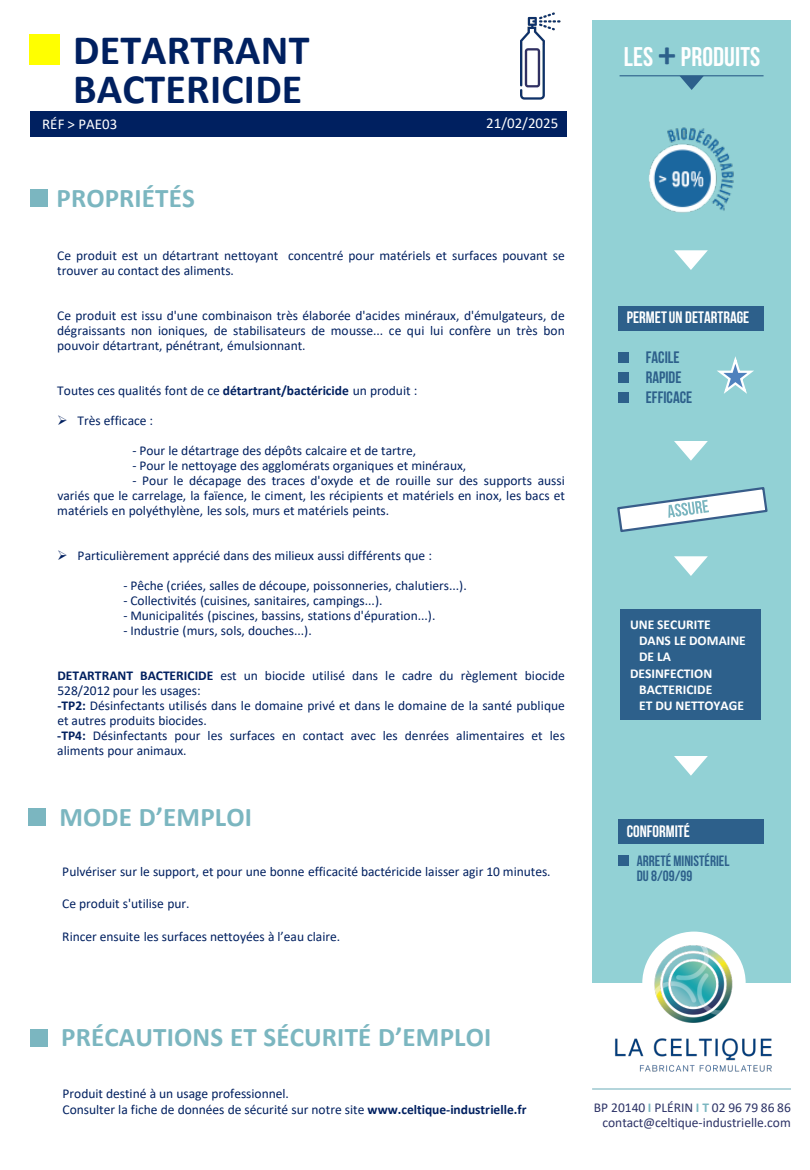
<style>
.page{position:relative;width:810px;height:1170px;background:#fff}
.page>*{position:absolute;margin:0;border:0;box-sizing:border-box;transform-origin:0 0}
.t1{font:700 42px/38.8px "Calibri";letter-spacing:.005em;color:#002060}
.t2{font:700 27px "Calibri";letter-spacing:.005em;color:#7bb6c0}
.t3{font:27px "Bebas Neue";letter-spacing:.005em;color:#fff}
.t4{font:16.5px "Bebas Neue";color:#fff}
.t5{font:16.5px "Bebas Neue";color:#2d608b}
.t6{font:15px/15px "Bebas Neue";color:#2d608b}
.t7{font:15px "Calibri";color:#fff}
.t8{font:13.5px/15px "Calibri";color:#002060}
.t9{font:700 13.5px/16.2px "Calibri";color:#fff}
.t10{font:13.5px/15px "Calibri";color:#2d3367;text-align:right}
.s1{font-weight:700}
.s2{font-family:"Calibri";font-weight:700;font-size:36px;color:#2d608b}
.s3{font-weight:700;color:#7bb6c0}
</style>
<div class="page">
<div style="left:592px;top:20px;width:199px;height:963px;background:#92d1d5"></div>
<div style="left:31px;top:112px;width:536px;height:25px;background:#002060"></div>
<div style="left:29px;top:34px;width:31px;height:31px;background:#ff0"></div>
<div style="left:31px;top:190px;width:17px;height:17px;background:#7bb6c0"></div>
<div style="left:29px;top:808px;width:17px;height:18px;background:#7bb6c0"></div>
<div style="left:31px;top:1029px;width:17px;height:18px;background:#7bb6c0"></div>
<hr style="left:620px;top:75px;width:144px;height:1px;background:#2d608b">
<svg style="left:679px;top:76px;width:25px;height:14px"></svg>
<svg style="left:674px;top:250px;width:34px;height:20px"></svg>
<div style="left:618px;top:306px;width:146px;height:24px;background:#2d608b"></div>
<div style="left:618px;top:352px;width:11px;height:10px;background:#2d608b"></div>
<div style="left:618px;top:372px;width:11px;height:11px;background:#2d608b"></div>
<div style="left:618px;top:393px;width:11px;height:10px;background:#2d608b"></div>
<svg style="left:674px;top:441px;width:34px;height:20px"></svg>
<svg style="left:617px;top:487px;width:151px;height:45px"></svg>
<svg style="left:674px;top:556px;width:34px;height:20px"></svg>
<div style="left:620px;top:610px;width:141px;height:110px;background:#2d608b"></div>
<svg style="left:674px;top:756px;width:34px;height:20px"></svg>
<div style="left:618px;top:820px;width:146px;height:24px;background:#2d608b"></div>
<div style="left:618px;top:855px;width:11px;height:11px;background:#2d608b"></div>
<hr style="left:592px;top:1088px;width:199px;height:2px;background:#7bb6c0">
<img style="left:599px;top:931px;width:190px;height:158px">
<img style="left:520px;top:12px;width:41px;height:88px">
<img style="left:648px;top:127px;width:86px;height:86px">
<svg style="left:717px;top:356px;width:37px;height:38px"></svg>
<h1 class="t1" style="left:73px;top:30px;width:238px">DETARTRANT<br>BACTERICIDE</h1>
<p class="t7" style="left:42px;top:114px;width:77px">RÉF &gt; PAE03</p>
<p class="t7" style="left:486px;top:113px;width:74px">21/02/2025</p>
<p class="t2" style="left:56px;top:179px;width:140px">PROPRIÉTÉS</p>
<p class="t8" style="left:57px;top:248px;width:509px">Ce produit est un détartrant nettoyant concentré pour matériels et surfaces pouvant se trouver au contact des aliments.</p>
<p class="t8" style="left:57px;top:308px;width:509px;text-align:justify">Ce produit est issu d'une combinaison très élaborée d'acides minéraux, d'émulgateurs, de dégraissants non ioniques, de stabilisateurs de mousse... ce qui lui confère un très bon pouvoir détartrant, pénétrant, émulsionnant.</p>
<p class="t8" style="left:57px;top:383px;width:362px">Toutes ces qualités font de ce <span class="s1">détartrant/bactéricide</span> un produit :</p>
<p class="t8" style="left:57px;top:413px;width:97px">➢ Très efficace :</p>
<p class="t8" style="left:132px;top:443px;width:285px">- Pour le détartrage des dépôts calcaire et de tartre,</p>
<p class="t8" style="left:132px;top:458px;width:335px">- Pour le nettoyage des agglomérats organiques et minéraux,</p>
<p class="t8" style="left:57px;top:473px;width:509px;text-align:justify;text-indent:75px">- Pour le décapage des traces d'oxyde et de rouille sur des supports aussi variés que le carrelage, la faïence, le ciment, les récipients et matériels en inox, les bacs et matériels en polyéthylène, les sols, murs et matériels peints.</p>
<p class="t8" style="left:57px;top:548px;width:376px">➢ Particulièrement apprécié dans des milieux aussi différents que :</p>
<p class="t8" style="left:123px;top:578px;width:345px">- Pêche (criées, salles de découpe, poissonneries, chalutiers...).</p>
<p class="t8" style="left:123px;top:593px;width:261px">- Collectivités (cuisines, sanitaires, campings...).</p>
<p class="t8" style="left:123px;top:608px;width:314px">- Municipalités (piscines, bassins, stations d'épuration...).</p>
<p class="t8" style="left:123px;top:623px;width:190px">- Industrie (murs, sols, douches...).</p>
<p class="t8" style="left:57px;top:668px;width:509px"><span class="s1">DETARTRANT BACTERICIDE</span> est un biocide utilisé dans le cadre du règlement biocide<br>528/2012 pour les usages:</p>
<p class="t8" style="left:57px;top:698px;width:509px"><span class="s1">-TP2:</span> Désinfectants utilisés dans le domaine privé et dans le domaine de la santé publique et autres produits biocides.</p>
<p class="t8" style="left:57px;top:728px;width:509px"><span class="s1">-TP4:</span> Désinfectants pour les surfaces en contact avec les denrées alimentaires et les aliments pour animaux.</p>
<p class="t2" style="left:59px;top:798px;width:194px">MODE D’EMPLOI</p>
<p class="t8" style="left:62px;top:863px;width:490px">Pulvériser sur le support, et pour une bonne efficacité bactéricide laisser agir 10 minutes.</p>
<p class="t8" style="left:62px;top:896px;width:129px">Ce produit s'utilise pur.</p>
<p class="t8" style="left:62px;top:928px;width:279px">Rincer ensuite les surfaces nettoyées à l’eau claire.</p>
<p class="t3" style="left:624px;top:42px;width:138px">LES <span class="s2">+</span> PRODUITS</p>
<p class="t4" style="left:627px;top:308px;width:124px">PERMET UN DETARTRAGE</p>
<p class="t5" style="left:646px;top:349px;width:35px">FACILE</p>
<p class="t5" style="left:646px;top:369px;width:37px">RAPIDE</p>
<p class="t5" style="left:646px;top:388px;width:48px">EFFICACE</p>
<p class="t9" style="left:630px;top:616px;width:82px">UNE SECURITE</p>
<p class="t9" style="left:639px;top:632px;width:108px">DANS LE DOMAINE</p>
<p class="t9" style="left:630px;top:649px;width:84px;text-indent:9px">DE LA<br>DESINFECTION</p>
<p class="t9" style="left:639px;top:681px;width:75px">BACTERICIDE</p>
<p class="t9" style="left:639px;top:697px;width:106px">ET DU NETTOYAGE</p>
<p class="t4" style="left:627px;top:822px;width:64px">CONFORMITÉ</p>
<p class="t6" style="left:637px;top:853px;width:94px">ARRETÉ MINISTÉRIEL<br>DU 8/09/99</p>
<p class="t2" style="left:61px;top:1018px;width:432px">PRÉCAUTIONS ET SÉCURITÉ D’EMPLOI</p>
<p class="t8" style="left:62px;top:1085px;width:228px">Produit destiné à un usage professionnel.</p>
<p class="t8" style="left:62px;top:1102px;width:466px">Consulter la fiche de données de sécurité sur notre site <span class="s1">www.celtique-industrielle.fr</span></p>
<p class="t10" style="left:594px;top:1100px;width:198px">BP 20140 <span class="s3">I</span> PLÉRIN <span class="s3">I T</span> 02 96 79 86 86 contact@celtique-industrielle.com</p>
</div>
